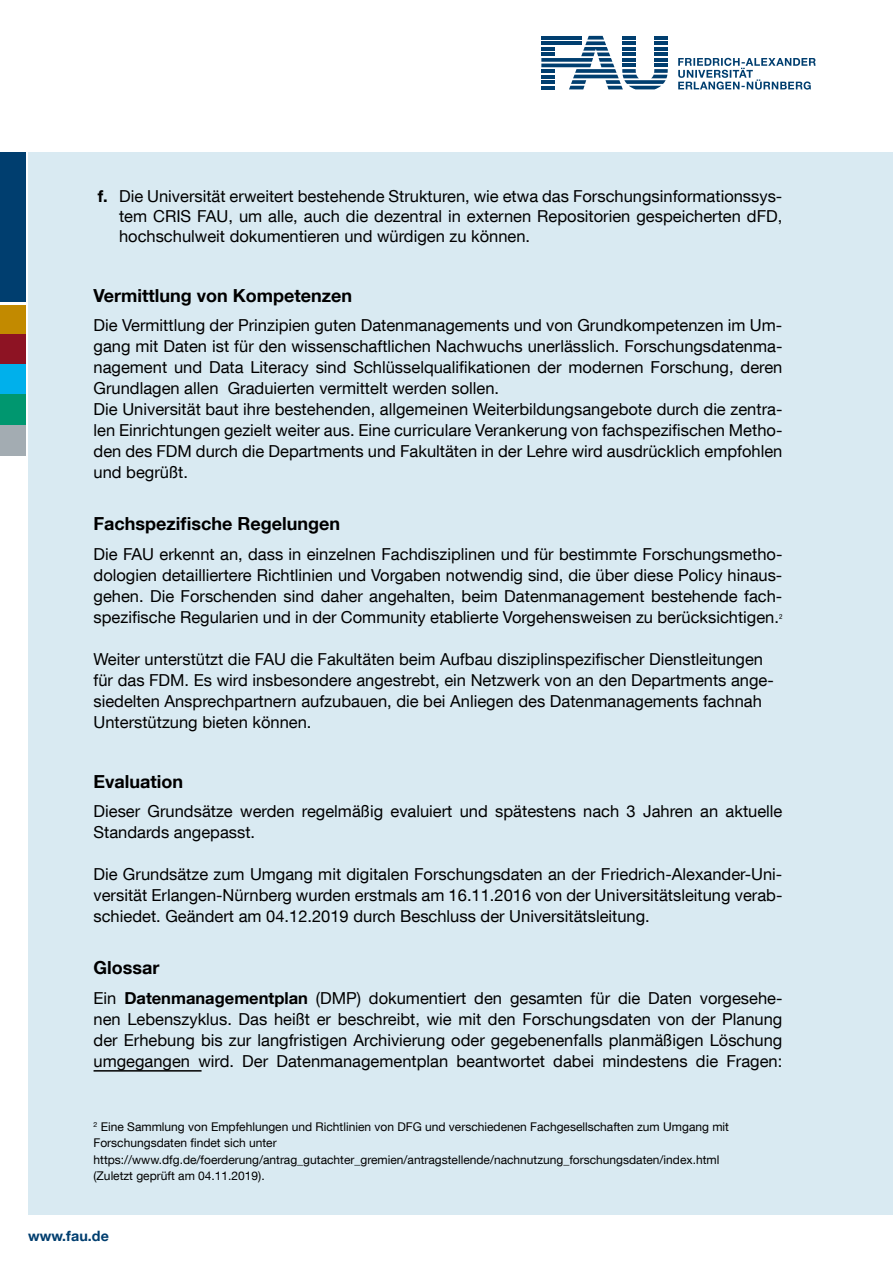
<style>
.page{position:relative;width:893px;height:1263px;background:#fff}
.page>*{position:absolute;margin:0;border:0;box-sizing:border-box;transform-origin:0 0}
.t1{font:700 18px "Helvetica Neue LT Com";color:#000}
.t2{font:16.5px/21px "Helvetica Neue LT Com";color:#000;text-align:justify}
.t3{font:700 14.25px "Helvetica Neue LT Com";letter-spacing:.005em;color:#003e6f}
.t4{font:12px/16.5px "Helvetica Neue LT Com";color:#000}
.t5{font:condensed 7.05px "Helvetica Neue LT Com";color:#000}
.s1{font-weight:700}
</style>
<div class="page">
<div style="left:0;top:304px;width:26px;height:30px;background:#c28a00"></div>
<div style="left:0;top:334px;width:26px;height:30px;background:#8d1323"></div>
<div style="left:0;top:364px;width:26px;height:31px;background:#00b0eb"></div>
<div style="left:0;top:395px;width:26px;height:30px;background:#00976f"></div>
<div style="left:0;top:425px;width:26px;height:30px;background:#a3acb2"></div>
<div style="left:28px;top:152px;width:865px;height:1062px;background:#d9eaf2"></div>
<div style="left:0;top:152px;width:26px;height:152px;background:#003e6f"></div>
<hr style="left:0;top:302px;width:26px;height:3px;background:#fff">
<svg style="left:541px;top:36px;width:127px;height:53px"></svg>
<hr style="left:541px;top:36px;width:41px;height:4px;background:#003e6f">
<hr style="left:541px;top:47px;width:14px;height:4px;background:#003e6f">
<svg style="left:678px;top:58px;width:138px;height:32px"></svg>
<hr style="left:94px;top:1070px;width:108px;height:1px;background:#000">
<p class="t2" style="left:119px;top:186px;width:665px;line-height:19.8px;text-indent:-21px"><span class="s1">f.</span> Die Universität erweitert bestehende Strukturen, wie etwa das Forschungsinformationssys&shy;tem CRIS FAU, um alle, auch die dezentral in externen Repositorien gespeicherten dFD, hochschulweit dokumentieren und würdigen zu können.</p>
<p class="t1" style="left:94px;top:284px;width:260px">Vermittlung von Kompetenzen</p>
<p class="t2" style="left:94px;top:315px;width:690px;text-align:left">Die Vermittlung der Prinzipien guten Datenmanagements und von Grundkompetenzen im Um&shy;gang mit Daten ist für den wissenschaftlichen Nachwuchs unerlässlich. Forschungsdatenma&shy;nagement und Data Literacy sind Schlüsselqualifikationen der modernen Forschung, deren Grundlagen allen Graduierten vermittelt werden sollen.<br>Die Universität baut ihre bestehenden, allgemeinen Weiterbildungsangebote durch die zentra&shy;len Einrichtungen gezielt weiter aus. Eine curriculare Verankerung von fachspezifischen Metho&shy;den des FDM durch die Departments und Fakultäten in der Lehre wird ausdrücklich empfohlen und begrüßt.</p>
<p class="t1" style="left:94px;top:512px;width:248px">Fachspezifische Regelungen</p>
<p class="t2" style="left:94px;top:543px;width:690px">Die FAU erkennt an, dass in einzelnen Fachdisziplinen und für bestimmte Forschungsmetho&shy;dologien detailliertere Richtlinien und Vorgaben notwendig sind, die über diese Policy hinaus&shy;gehen. Die Forschenden sind daher angehalten, beim Datenmanagement bestehende fach&shy;spezifische Regularien und in der Community etablierte Vorgehensweisen zu berücksichtigen.</p>
<p class="t5" style="left:779px;top:612px;width:5px">2</p>
<p class="t2" style="left:94px;top:648px;width:682px;text-align:left">Weiter unterstützt die FAU die Fakultäten beim Aufbau disziplinspezifischer Dienstleitungen für das FDM. Es wird insbesondere angestrebt, ein Netzwerk von an den Departments ange&shy;siedelten Ansprechpartnern aufzubauen, die bei Anliegen des Datenmanagements fachnah Unterstützung bieten können.</p>
<p class="t1" style="left:94px;top:770px;width:91px">Evaluation</p>
<p class="t2" style="left:94px;top:801px;width:690px">Dieser Grundsätze werden regelmäßig evaluiert und spätestens nach 3 Jahren an aktuelle<br>Standards angepasst.</p>
<p class="t2" style="left:94px;top:864px;width:690px">Die Grundsätze zum Umgang mit digitalen Forschungsdaten an der Friedrich-Alexander-Uni&shy;versität Erlangen-Nürnberg wurden erstmals am 16.11.2016 von der Universitätsleitung verab&shy;schiedet. Geändert am 04.12.2019 durch Beschluss der Universitätsleitung.</p>
<p class="t1" style="left:94px;top:956px;width:67px">Glossar</p>
<p class="t2" style="left:94px;top:987px;width:690px">Ein <span class="s1">Datenmanagementplan</span> (DMP) dokumentiert den gesamten für die Daten vorgesehe&shy;nen Lebenszyklus. Das heißt er beschreibt, wie mit den Forschungsdaten von der Planung der Erhebung bis zur langfristigen Archivierung oder gegebenenfalls planmäßigen Löschung umgegangen wird. Der Datenmanagementplan beantwortet dabei mindestens die Fragen:</p>
<p class="t4" style="left:94px;top:1118px;width:637px"><sup>2</sup> Eine Sammlung von Empfehlungen und Richtlinien von DFG und verschiedenen Fachgesellschaften zum Umgang mit Forschungsdaten findet sich unter https://www.dfg.de/foerderung/antrag_gutachter_gremien/antragstellende/nachnutzung_forschungsdaten/index.html (Zuletzt geprüft am 04.11.2019).</p>
<p class="t3" style="left:28px;top:1227px;width:82px">www.fau.de</p>
</div>
